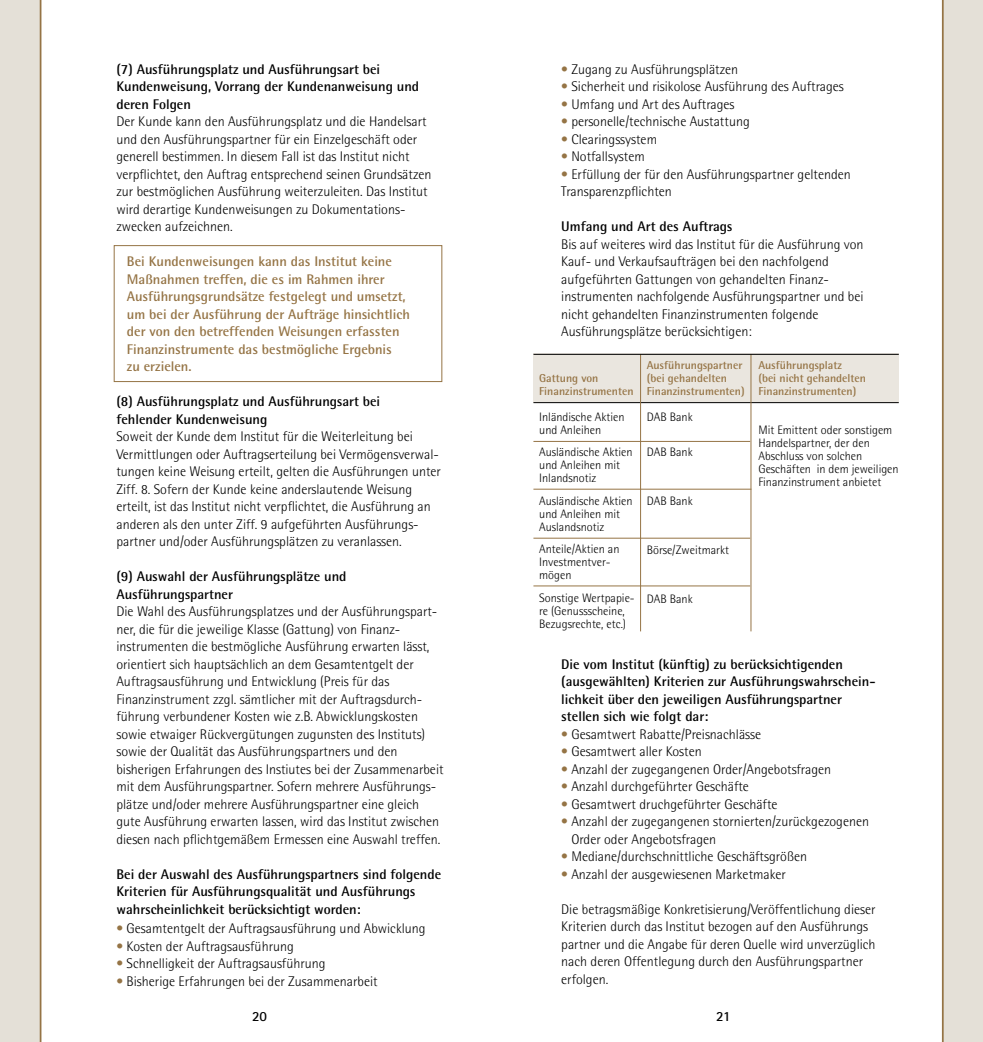
<style>
.page{position:relative;width:983px;height:1042px;background:#fff}
.page>*{position:absolute;margin:0;border:0;box-sizing:border-box;transform-origin:0 0}
.t1{font:300 14px/17.5px "Rotis Semi Sans";color:#000}
.t2{font:700 14px/17.5px "Rotis Semi Sans";color:#000}
.t3{font:700 14px/17.5px "Rotis Semi Sans";color:#957445}
.t4{font:700 14px "Rotis Sans Serif";color:#000}
.t5{font:300 12.25px/13px "Rotis Semi Sans";color:#000}
.t6{font:700 11.55px/13px "Rotis Semi Sans";color:#957445}
.s1{color:#957445}
</style>
<div class="page">
<div style="left:942px;top:0;width:40px;height:1042px;background:#e4e0d7"></div>
<div style="left:0;top:0;width:41px;height:1042px;background:#e4e0d7"></div>
<hr style="left:941px;top:0;width:2px;height:1042px;background:#957445">
<hr style="left:40px;top:0;width:1px;height:1042px;background:#957445">
<div style="left:114px;top:245px;width:328px;height:137px;border:1px solid #957445"></div>
<div style="left:533px;top:353px;width:365px;height:50px;background:#eae6df"></div>
<hr style="left:533px;top:402px;width:365px;height:1px;background:#000">
<hr style="left:533px;top:441px;width:217px;height:1px;background:#957445">
<hr style="left:533px;top:489px;width:218px;height:1px;background:#957445">
<hr style="left:533px;top:585px;width:217px;height:1px;background:#957445">
<hr style="left:533px;top:538px;width:217px;height:1px;background:#957445">
<hr style="left:640px;top:354px;width:1px;height:277px;background:#957445">
<hr style="left:750px;top:354px;width:1px;height:277px;background:#957445">
<hr style="left:533px;top:354px;width:365px;height:1px;background:#000">
<p class="t2" style="left:116px;top:60px;width:304px">(7) Ausführungsplatz und Ausführungsart bei<br>Kundenweisung, Vorrang der Kundenanweisung und deren Folgen</p>
<p class="t1" style="left:116px;top:113px;width:316px">Der Kunde kann den Ausführungsplatz und die Handelsart und den Ausführungspartner für ein Einzelgeschäft oder generell bestimmen. In diesem Fall ist das Institut nicht verpflichtet, den Auftrag entsprechend seinen Grundsätzen zur bestmöglichen Ausführung weiterzuleiten. Das Institut wird derartige Kundenweisungen zu Dokumentations&shy;zwecken aufzeichnen.</p>
<p class="t3" style="left:127px;top:252px;width:284px">Bei Kundenweisungen kann das Institut keine Maßnahmen treffen, die es im Rahmen ihrer Ausführungsgrundsätze festgelegt und umsetzt, um bei der Ausführung der Aufträge hinsichtlich der von den betreffenden Weisungen erfassten Finanzinstrumente das bestmögliche Ergebnis<br>zu erzielen.</p>
<p class="t2" style="left:116px;top:392px;width:265px">(8) Ausführungsplatz und Ausführungsart bei fehlender Kundenweisung</p>
<p class="t1" style="left:116px;top:428px;width:326px">Soweit der Kunde dem Institut für die Weiterleitung bei Vermittlungen oder Auftragserteilung bei Vermögensverwal&shy;tungen keine Weisung erteilt, gelten die Ausführungen unter Ziff. 8. Sofern der Kunde keine anderslautende Weisung erteilt, ist das Institut nicht verpflichtet, die Ausführung an anderen als den unter Ziff. 9 aufgeführten Ausführungs&shy;partner und/oder Ausführungsplätzen zu veranlassen.</p>
<p class="t2" style="left:116px;top:567px;width:231px">(9) Auswahl der Ausführungsplätze und<br>Ausführungspartner</p>
<p class="t1" style="left:116px;top:603px;width:328px">Die Wahl des Ausführungsplatzes und der Ausführungspart&shy;ner, die für die jeweilige Klasse (Gattung) von Finanz&shy;instrumenten die bestmögliche Ausführung erwarten lässt, orientiert sich hauptsächlich an dem Gesamtentgelt der Auftragsausführung und Entwicklung (Preis für das Finanzinstrument zzgl. sämtlicher mit der Auftragsdurch&shy;führung verbundener Kosten wie z.B. Abwicklungskosten sowie etwaiger Rückvergütungen zugunsten des Instituts) sowie der Qualität das Ausführungspartners und den bisherigen Erfahrungen des Instiutes bei der Zusammenarbeit mit dem Ausführungspartner. Sofern mehrere Ausführungs&shy;plätze und/oder mehrere Ausführungspartner eine gleich gute Ausführung erwarten lassen, wird das Institut zwischen diesen nach pflichtgemäßem Ermessen eine Auswahl treffen.</p>
<p class="t2" style="left:116px;top:865px;width:326px">Bei der Auswahl des Ausführungspartners sind folgende<br>Kriterien für Ausführungsqualität und Ausführungs wahrscheinlichkeit berücksichtigt worden:</p>
<p class="t1" style="left:116px;top:919px;width:310px"><span class="s1">•</span> Gesamtentgelt der Auftragsausführung und Abwicklung</p>
<p class="t1" style="left:116px;top:937px;width:179px"><span class="s1">•</span> Kosten der Auftragsausführung</p>
<p class="t1" style="left:116px;top:954px;width:211px"><span class="s1">•</span> Schnelligkeit der Auftragsausführung</p>
<p class="t1" style="left:116px;top:972px;width:263px"><span class="s1">•</span> Bisherige Erfahrungen bei der Zusammenarbeit</p>
<p class="t1" style="left:561px;top:60px;width:178px"><span class="s1">•</span> Zugang zu Ausführungsplätzen</p>
<p class="t1" style="left:561px;top:78px;width:284px"><span class="s1">•</span> Sicherheit und risikolose Ausführung des Auftrages</p>
<p class="t1" style="left:561px;top:95px;width:175px"><span class="s1">•</span> Umfang und Art des Auftrages</p>
<p class="t1" style="left:561px;top:113px;width:190px"><span class="s1">•</span> personelle/technische Austattung</p>
<p class="t1" style="left:561px;top:130px;width:97px"><span class="s1">•</span> Clearingssystem</p>
<p class="t1" style="left:561px;top:148px;width:85px"><span class="s1">•</span> Notfallsystem</p>
<p class="t1" style="left:561px;top:165px;width:291px"><span class="s1">•</span> Erfüllung der für den Ausführungspartner geltenden<br>Transparenzpflichten</p>
<p class="t2" style="left:561px;top:217px;width:173px">Umfang und Art des Auftrags</p>
<p class="t1" style="left:561px;top:235px;width:304px">Bis auf weiteres wird das Institut für die Ausführung von Kauf- und Verkaufsaufträgen bei den nachfolgend aufgeführten Gattungen von gehandelten Finanz&shy;instrumenten nachfolgende Ausführungspartner und bei nicht gehandelten Finanzinstrumenten folgende Ausführungsplätze berücksichtigen:</p>
<p class="t6" style="left:539px;top:371px;width:96px">Gattung von<br>Finanzinstrumenten</p>
<p class="t5" style="left:539px;top:410px;width:87px">Inländische Aktien und Anleihen</p>
<p class="t5" style="left:539px;top:445px;width:95px">Ausländische Aktien und Anleihen mit<br>Inlandsnotiz</p>
<p class="t5" style="left:539px;top:494px;width:95px">Ausländische Aktien und Anleihen mit<br>Auslandsnotiz</p>
<p class="t5" style="left:539px;top:543px;width:82px">Anteile/Aktien an<br>Investmentver&shy;mögen</p>
<p class="t5" style="left:539px;top:591px;width:97px">Sonstige Wertpapie&shy;re (Genussscheine,<br>Bezugsrechte, etc.)</p>
<p class="t6" style="left:646px;top:358px;width:99px">Ausführungspartner (bei gehandelten<br>Finanzinstrumenten)</p>
<p class="t5" style="left:646px;top:410px;width:47px">DAB Bank</p>
<p class="t5" style="left:646px;top:445px;width:47px">DAB Bank</p>
<p class="t5" style="left:646px;top:494px;width:47px">DAB Bank</p>
<p class="t5" style="left:646px;top:543px;width:84px">Börse/Zweitmarkt</p>
<p class="t5" style="left:646px;top:592px;width:47px">DAB Bank</p>
<p class="t6" style="left:758px;top:358px;width:109px">Ausführungsplatz<br>(bei nicht gehandelten<br>Finanzinstrumenten)</p>
<p class="t5" style="left:758px;top:423px;width:142px">Mit Emittent oder sonstigem<br>Handelspartner, der den<br>Abschluss von solchen<br>Geschäften in dem jeweiligen<br>Finanzinstrument anbietet</p>
<p class="t2" style="left:561px;top:655px;width:316px">Die vom Institut (künftig) zu berücksichtigenden (ausgewählten) Kriterien zur Ausführungswahrschein&shy;lichkeit über den jeweiligen Ausführungspartner stellen sich wie folgt dar:</p>
<p class="t1" style="left:561px;top:725px;width:201px"><span class="s1">•</span> Gesamtwert Rabatte/Preisnachlässe</p>
<p class="t1" style="left:561px;top:743px;width:142px"><span class="s1">•</span> Gesamtwert aller Kosten</p>
<p class="t1" style="left:561px;top:760px;width:271px"><span class="s1">•</span> Anzahl der zugegangenen Order/Angebotsfragen</p>
<p class="t1" style="left:561px;top:778px;width:189px"><span class="s1">•</span> Anzahl durchgeführter Geschäfte</p>
<p class="t1" style="left:561px;top:795px;width:218px"><span class="s1">•</span> Gesamtwert druchgeführter Geschäfte</p>
<p class="t1" style="left:571px;top:813px;width:299px;text-indent:-10px"><span class="s1">•</span> Anzahl der zugegangenen stornierten/zurückgezogenen<br>Order oder Angebotsfragen</p>
<p class="t1" style="left:561px;top:848px;width:247px"><span class="s1">•</span> Mediane/durchschnittliche Geschäftsgrößen</p>
<p class="t1" style="left:561px;top:865px;width:226px"><span class="s1">•</span> Anzahl der ausgewiesenen Marketmaker</p>
<p class="t1" style="left:561px;top:900px;width:316px">Die betragsmäßige Konkretisierung/Veröffentlichung dieser Kriterien durch das Institut bezogen auf den Ausführungs partner und die Angabe für deren Quelle wird unverzüglich nach deren Offentlegung durch den Ausführungspartner erfolgen.</p>
<p class="t4" style="left:252px;top:1007px;width:17px">20</p>
<p class="t4" style="left:716px;top:1007px;width:16px">21</p>
</div>
